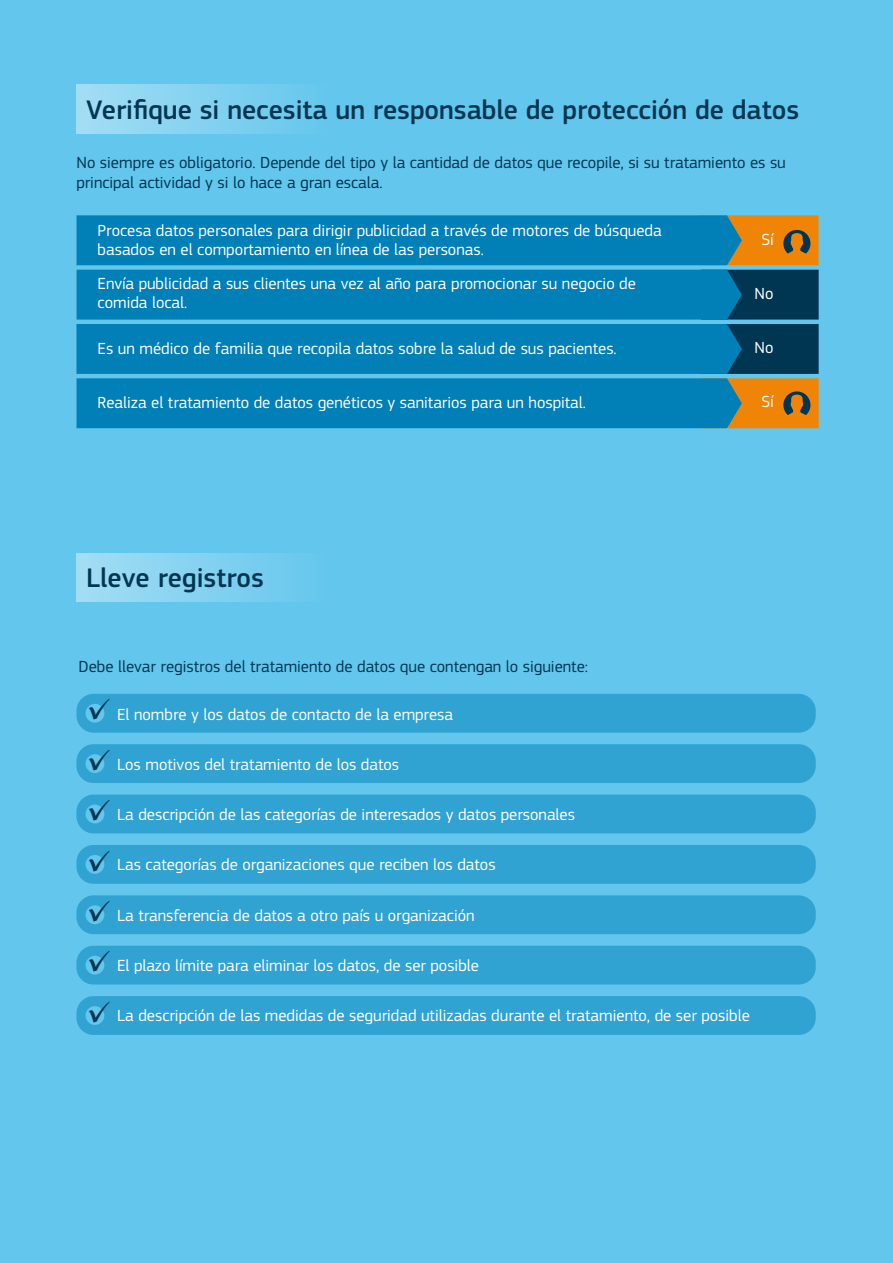
<style>
.page{position:relative;width:893px;height:1263px;background:#62c6ed}
.page>*{position:absolute;margin:0;border:0;box-sizing:border-box;transform-origin:0 0}
.t1{font:700 30px/50.4px "EC Square Sans Pro";color:#003652;text-align:justify}
.t2{font:500 27.9px "EC Square Sans Pro";color:#003652}
.t3{font:16.8px/19.5px "EC Square Sans Pro";color:#fff}
.t4{font:16.8px/20.1px "EC Square Sans Pro";color:#003652}
</style>
<div class="page">
<div style="left:76px;top:85px;width:330px;height:48px;background:linear-gradient(to right,#a1dcf4,#57c2ec)"></div>
<div style="left:76px;top:554px;width:330px;height:48px;background:linear-gradient(to right,#a1dcf4,#57c2ec)"></div>
<div style="left:76px;top:694px;width:740px;height:39px;background:#31a3d2;border-radius:17px"></div>
<svg style="left:76px;top:215px;width:743px;height:213px;background:#1280ab"></svg>
<div style="left:76px;top:744px;width:740px;height:39px;background:#31a3d2;border-radius:17px"></div>
<div style="left:76px;top:794px;width:740px;height:39px;background:#31a3d2;border-radius:17px"></div>
<div style="left:76px;top:845px;width:740px;height:39px;background:#31a3d2;border-radius:17px"></div>
<div style="left:76px;top:895px;width:740px;height:39px;background:#31a3d2;border-radius:17px"></div>
<div style="left:76px;top:946px;width:740px;height:38px;background:#31a3d2;border-radius:17px"></div>
<div style="left:76px;top:996px;width:740px;height:39px;background:#31a3d2;border-radius:17px"></div>
<div style="left:86px;top:1006px;width:18px;height:19px;background:#62c6ed;border-radius:50%"></div>
<div style="left:86px;top:956px;width:18px;height:18px;background:#62c6ed;border-radius:50%"></div>
<div style="left:86px;top:905px;width:18px;height:19px;background:#62c6ed;border-radius:50%"></div>
<div style="left:86px;top:855px;width:18px;height:19px;background:#62c6ed;border-radius:50%"></div>
<div style="left:86px;top:804px;width:18px;height:19px;background:#62c6ed;border-radius:50%"></div>
<div style="left:86px;top:754px;width:18px;height:19px;background:#62c6ed;border-radius:50%"></div>
<div style="left:86px;top:704px;width:18px;height:19px;background:#62c6ed;border-radius:50%"></div>
<h2 class="t2" style="left:86px;top:93px;width:714px">Verifique si necesita un responsable de protección de datos</h2>
<p class="t4" style="left:76px;top:152px;width:711px">No siempre es obligatorio. Depende del tipo y la cantidad de datos que recopile, si su tratamiento es su principal actividad y si lo hace a gran escala.</p>
<p class="t3" style="left:98px;top:220px;width:566px">Procesa datos personales para dirigir publicidad a través de motores de búsqueda basados en el comportamiento en línea de las personas.</p>
<p class="t3" style="left:98px;top:274px;width:540px">Envía publicidad a sus clientes una vez al año para promocionar su negocio de comida local.</p>
<p class="t3" style="left:98px;top:339px;width:521px">Es un médico de familia que recopila datos sobre la salud de sus pacientes.</p>
<p class="t3" style="left:98px;top:393px;width:490px">Realiza el tratamiento de datos genéticos y sanitarios para un hospital.</p>
<h2 class="t2" style="left:86px;top:562px;width:179px">Lleve registros</h2>
<p class="t4" style="left:78px;top:657px;width:511px">Debe llevar registros del tratamiento de datos que contengan lo siguiente:</p>
<p class="t3" style="left:761px;top:230px;width:14px">Sí</p>
<p class="t3" style="left:755px;top:284px;width:20px">No</p>
<p class="t3" style="left:755px;top:338px;width:20px">No</p>
<p class="t3" style="left:761px;top:392px;width:14px">Sí</p>
<h1 class="t1" style="left:87px;top:685px;width:24px">✓ ✓ ✓ ✓ ✓ ✓ ✓</h1>
<p class="t3" style="left:117px;top:704px;width:337px">El nombre y los datos de contacto de la empresa</p>
<p class="t3" style="left:117px;top:755px;width:284px">Los motivos del tratamiento de los datos</p>
<p class="t3" style="left:117px;top:805px;width:459px">La descripción de las categorías de interesados y datos personales</p>
<p class="t3" style="left:117px;top:855px;width:380px">Las categorías de organizaciones que reciben los datos</p>
<p class="t3" style="left:117px;top:905px;width:359px">La transferencia de datos a otro país u organización</p>
<p class="t3" style="left:117px;top:956px;width:363px">El plazo límite para eliminar los datos, de ser posible</p>
<p class="t3" style="left:117px;top:1006px;width:634px">La descripción de las medidas de seguridad utilizadas durante el tratamiento, de ser posible</p>
</div>
